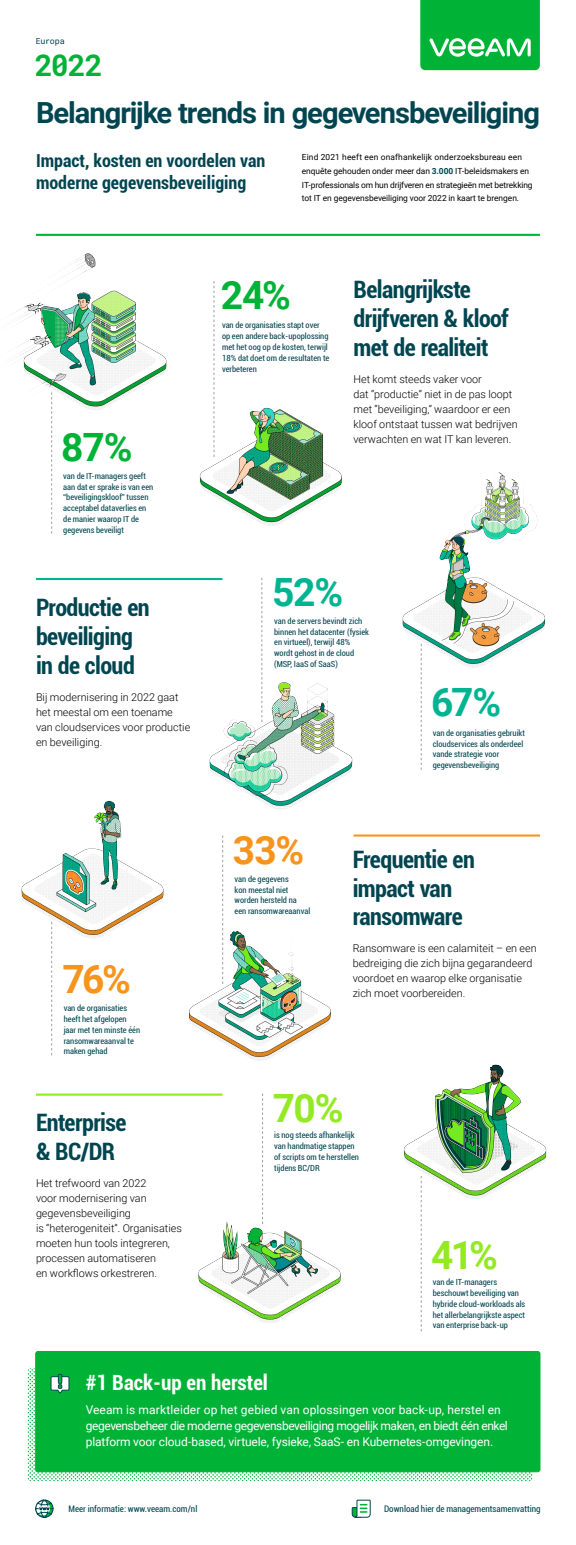
<style>
.page{position:relative;width:576px;height:1545px;background:#fff}
.page>*{position:absolute;margin:0;border:0;box-sizing:border-box;transform-origin:0 0}
.t1{font:700 39px "Roboto";color:#93ea20}
.t2{font:700 39px "Roboto";color:#f7941d}
.t3{font:700 39px "Roboto";color:#00b492}
.t4{font:700 39px "Roboto";color:#00b336}
.t5{font:30px "Roboto Mono";color:#00b336}
.t6{font:700 29.1px "Roboto";letter-spacing:-.035em;color:#004550}
.t7{font:700 condensed 24px/28.8px "Roboto";letter-spacing:-.025em;color:#004550}
.t8{font:700 condensed 21px "Roboto";color:#fff}
.t9{font:700 condensed 18px/22.2px "Roboto";color:#004550}
.t10{font:12px/15.9px "Roboto";letter-spacing:-.01em;color:#fff}
.t11{font:300 10.8px/15px "Roboto";color:#000}
.t12{font:condensed 9px "Roboto";color:#004550}
.t13{font:condensed 8.4px/10.8px "Roboto";color:#004550}
.t14{font:8.4px/13.8px "Roboto";letter-spacing:-.005em;color:#000}
.t15{font:8.4px "Roboto Mono";letter-spacing:-.04em;color:#004550}
.s1{font-weight:700;color:#004550}
</style>
<div class="page">
<img style="left:404px;top:1064px;width:143px;height:143px">
<img style="left:198px;top:1221px;width:143px;height:102px">
<img style="left:209px;top:677px;width:144px;height:132px">
<img style="left:402px;top:472px;width:144px;height:225px">
<img style="left:189px;top:915px;width:142px;height:146px">
<img style="left:199px;top:392px;width:143px;height:134px">
<img style="left:9px;top:253px;width:158px;height:161px">
<img style="left:21px;top:800px;width:143px;height:173px">
<hr style="left:36px;top:578px;width:186px;height:2px;background:#00b492">
<hr style="left:36px;top:1094px;width:186px;height:2px;background:#93ea20">
<hr style="left:36px;top:234px;width:504px;height:2px;background:#00b336">
<hr style="left:354px;top:834px;width:186px;height:3px;background:#f7941d">
<svg style="left:262px;top:1094px;width:1px;height:130px"></svg>
<svg style="left:51px;top:922px;width:1px;height:133px"></svg>
<svg style="left:222px;top:835px;width:1px;height:149px"></svg>
<svg style="left:262px;top:578px;width:1px;height:144px"></svg>
<svg style="left:214px;top:281px;width:1px;height:176px"></svg>
<svg style="left:421px;top:644px;width:1px;height:126px"></svg>
<svg style="left:421px;top:1176px;width:1px;height:155px"></svg>
<svg style="left:420px;top:0;width:120px;height:70px;background:#1aba4a"></svg>
<img style="left:28px;top:1368px;width:505px;height:113px">
<div style="left:36px;top:1352px;width:503px;height:119px;background:#00b336;border-radius:2px"></div>
<div style="left:36px;top:1351px;width:503px;height:120px;border:1px solid #00b336;border-radius:2px"></div>
<svg style="left:35px;top:1499px;width:19px;height:19px"></svg>
<svg style="left:352px;top:1500px;width:19px;height:18px"></svg>
<svg style="left:51px;top:392px;width:1px;height:142px"></svg>
<svg style="left:50px;top:1374px;width:20px;height:20px"></svg>
<p class="t15" style="left:36px;top:35px;width:30px">Europa</p>
<h2 class="t5" style="left:35px;top:44px;width:70px">2022</h2>
<h3 class="t6" style="left:36px;top:93px;width:506px">Belangrijke trends in gegevensbeveiliging</h3>
<h3 class="t9" style="left:36px;top:149px;width:231px">Impact, kosten en voordelen van moderne gegevensbeveiliging</h3>
<p class="t14" style="left:302px;top:150px;width:232px">Eind 2021 heeft een onafhankelijk onderzoeksbureau een enquête gehouden onder meer dan <span class="s1">3.000</span> IT-beleidsmakers en IT-professionals om hun drijfveren en strategieën met betrekking tot IT en gegevensbeveiliging voor 2022 in kaart te brengen.</p>
<h1 class="t4" style="left:61px;top:420px;width:73px">87%</h1>
<p class="t13" style="left:63px;top:470px;width:92px">van de IT-managers geeft aan dat er sprake is van een “beveiligingskloof” tussen acceptabel dataverlies en de manier waarop IT de gegevens beveiligt</p>
<h3 class="t7" style="left:36px;top:593px;width:115px">Productie en beveiliging in de cloud</h3>
<p class="t11" style="left:36px;top:689px;width:156px">Bij modernisering in 2022 gaat het meestal om een toename van cloudservices voor productie en beveiliging.</p>
<h1 class="t2" style="left:62px;top:952px;width:70px">76%</h1>
<p class="t13" style="left:64px;top:1002px;width:78px">van de organisaties heeft het afgelopen jaar met ten minste één ransomwareaanval te maken gehad</p>
<h3 class="t7" style="left:36px;top:1107px;width:92px">Enterprise &amp; BC/DR</h3>
<p class="t11" style="left:36px;top:1175px;width:147px">Het trefwoord van 2022<br>voor modernisering van gegevensbeveiliging<br>is “heterogeniteit”. Organisaties moeten hun tools integreren, processen automatiseren<br>en workflows orkestreren.</p>
<h1 class="t4" style="left:221px;top:268px;width:72px">24%</h1>
<p class="t13" style="left:222px;top:320px;width:109px">van de organisaties stapt over op een andere back-upoplossing met het oog op de kosten, terwijl<br>18% dat doet om de resultaten te verbeteren</p>
<h3 class="t7" style="left:354px;top:274px;width:157px">Belangrijkste drijfveren &amp; kloof met de realiteit</h3>
<p class="t11" style="left:354px;top:371px;width:166px">Het komt steeds vaker voor<br>dat “productie” niet in de pas loopt met “beveiliging,” waardoor er een kloof ontstaat tussen wat bedrijven verwachten en wat IT kan leveren.</p>
<h1 class="t3" style="left:272px;top:565px;width:72px">52%</h1>
<p class="t13" style="left:274px;top:615px;width:96px">van de servers bevindt zich binnen het datacenter (fysiek en virtueel), terwijl 48% wordt gehost in de cloud (MSP, IaaS of SaaS)</p>
<h1 class="t3" style="left:431px;top:674px;width:72px">67%</h1>
<p class="t13" style="left:433px;top:727px;width:94px">van de organisaties gebruikt cloudservices als onderdeel vande strategie voor gegevensbeveiliging</p>
<h1 class="t2" style="left:233px;top:822px;width:73px">33%</h1>
<p class="t13" style="left:235px;top:873px;width:77px">van de gegevens<br>kon meestal niet worden hersteld na een ransomwareaanval</p>
<h3 class="t7" style="left:353px;top:844px;width:124px">Frequentie en impact van ransomware</h3>
<p class="t11" style="left:353px;top:941px;width:185px">Ransomware is een calamiteit – en een bedreiging die zich bijna gegarandeerd voordoet en waarop elke organisatie zich moet voorbereiden.</p>
<h1 class="t1" style="left:273px;top:1080px;width:72px">70%</h1>
<p class="t13" style="left:274px;top:1130px;width:86px">is nog steeds afhankelijk van handmatige stappen of scripts om te herstellen tijdens BC/DR</p>
<h1 class="t1" style="left:431px;top:1227px;width:68px">41%</h1>
<p class="t13" style="left:433px;top:1277px;width:94px">van de IT-managers beschouwt beveiliging van hybride cloud-workloads als het allerbelangrijkste aspect van enterprise back-up</p>
<h3 class="t8" style="left:86px;top:1368px;width:184px">#1 Back-up en herstel</h3>
<p class="t10" style="left:86px;top:1401px;width:424px">Veeam is marktleider op het gebied van oplossingen voor back-up, herstel en gegevensbeheer die moderne gegevensbeveiliging mogelijk maken, en biedt één enkel platform voor cloud-based, virtuele, fysieke, SaaS- en Kubernetes-omgevingen.</p>
<p class="t12" style="left:69px;top:1503px;width:130px">Meer informatie: www.veeam.com/nl</p>
<p class="t12" style="left:384px;top:1503px;width:158px">Download hier de managementsamenvatting</p>
</div>
